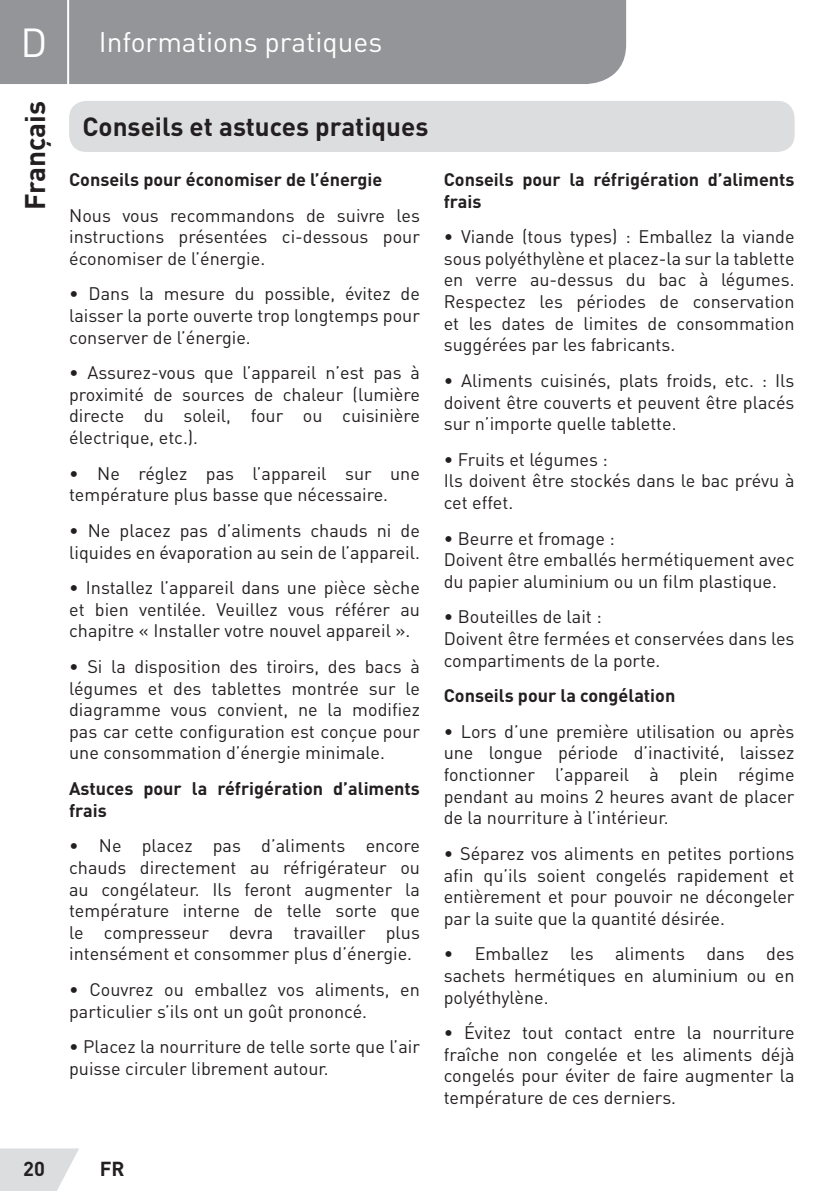
<style>
.page{position:relative;width:840px;height:1191px;background:#fff}
.page>*{position:absolute;margin:0;border:0;box-sizing:border-box;transform-origin:0 0}
.t1{font:40px "DIN Pro";color:#fff}
.t2{font:28px "DIN Pro";color:#fff}
.t3{font:700 28px "DIN Pro";color:#231f20}
.t4{font:700 26px "DIN Pro";color:#231f20}
.t5{font:700 20px "DIN Pro";color:#231f20}
.t6{font:18px/21.6px "DIN Pro";color:#231f20;text-align:justify}
.t7{font:700 18px/21.6px "DIN Pro";color:#231f20}
</style>
<div class="page">
<svg style="left:0;top:1148px;width:79px;height:43px;background:#e1e2e3"></svg>
<div style="left:0;top:0;width:625px;height:84px;background:#939598"></div>
<hr style="left:67px;top:0;width:2px;height:94px;background:#fff">
<div style="left:69px;top:101px;width:725px;height:51px;background:#dcdddf;border-radius:17px"></div>
<h1 class="t1" style="left:21px;top:15px;width:28px">D</h1>
<h2 class="t3" style="left:16px;top:210px;width:111px;rotate:-90deg">Français</h2>
<h2 class="t2" style="left:99px;top:23px;width:285px">Informations pratiques</h2>
<h3 class="t4" style="left:82px;top:109px;width:347px">Conseils et astuces pratiques</h3>
<p class="t7" style="left:69px;top:168px;width:314px">Conseils pour économiser de l’énergie</p>
<p class="t6" style="left:69px;top:203px;width:352px">Nous vous recommandons de suivre les instructions présentées ci-dessous pour économiser de l’énergie.</p>
<p class="t6" style="left:69px;top:282px;width:352px">• Dans la mesure du possible, évitez de laisser la porte ouverte trop longtemps pour conserver de l’énergie.</p>
<p class="t6" style="left:69px;top:361px;width:352px">• Assurez-vous que l’appareil n’est pas à proximité de sources de chaleur (lumière directe du soleil, four ou cuisinière électrique, etc.).</p>
<p class="t6" style="left:69px;top:462px;width:352px">• Ne réglez pas l’appareil sur une température plus basse que nécessaire.</p>
<p class="t6" style="left:69px;top:519px;width:352px">• Ne placez pas d’aliments chauds ni de liquides en évaporation au sein de l’appareil.</p>
<p class="t6" style="left:69px;top:576px;width:352px">• Installez l’appareil dans une pièce sèche et bien ventilée. Veuillez vous référer au chapitre « Installer votre nouvel appareil ».</p>
<p class="t6" style="left:69px;top:655px;width:352px">• Si la disposition des tiroirs, des bacs à légumes et des tablettes montrée sur le diagramme vous convient, ne la modifiez pas car cette configuration est conçue pour une consommation d’énergie minimale.</p>
<p class="t7" style="left:69px;top:777px;width:352px">Astuces pour la réfrigération d’aliments frais</p>
<p class="t6" style="left:69px;top:834px;width:352px">• Ne placez pas d’aliments encore chauds directement au réfrigérateur ou au congélateur. Ils feront augmenter la température interne de telle sorte que le compresseur devra travailler plus intensément et consommer plus d’énergie.</p>
<p class="t6" style="left:69px;top:978px;width:352px">• Couvrez ou emballez vos aliments, en particulier s’ils ont un goût prononcé.</p>
<p class="t6" style="left:69px;top:1035px;width:352px">• Placez la nourriture de telle sorte que l’air puisse circuler librement autour.</p>
<p class="t7" style="left:443px;top:168px;width:352px">Conseils pour la réfrigération d’aliments frais</p>
<p class="t6" style="left:443px;top:225px;width:352px">• Viande (tous types) : Emballez la viande sous polyéthylène et placez-la sur la tablette en verre au-dessus du bac à légumes.<br>Respectez les périodes de conservation et les dates de limites de consommation suggérées par les fabricants.</p>
<p class="t6" style="left:443px;top:369px;width:352px">• Aliments cuisinés, plats froids, etc. : Ils doivent être couverts et peuvent être placés sur n’importe quelle tablette.</p>
<p class="t6" style="left:443px;top:448px;width:352px;text-align:left">• Fruits et légumes :<br>Ils doivent être stockés dans le bac prévu à cet effet.</p>
<p class="t6" style="left:443px;top:526px;width:352px;text-align:left">• Beurre et fromage :<br>Doivent être emballés hermétiquement avec du papier aluminium ou un film plastique.</p>
<p class="t6" style="left:443px;top:605px;width:352px;text-align:left">• Bouteilles de lait :<br>Doivent être fermées et conservées dans les compartiments de la porte.</p>
<p class="t7" style="left:443px;top:684px;width:233px">Conseils pour la congélation</p>
<p class="t6" style="left:443px;top:720px;width:352px">• Lors d’une première utilisation ou après une longue période d’inactivité, laissez fonctionner l’appareil à plein régime pendant au moins 2 heures avant de placer de la nourriture à l’intérieur.</p>
<p class="t6" style="left:443px;top:842px;width:352px">• Séparez vos aliments en petites portions afin qu’ils soient congelés rapidement et entièrement et pour pouvoir ne décongeler par la suite que la quantité désirée.</p>
<p class="t6" style="left:443px;top:942px;width:352px">• Emballez les aliments dans des sachets hermétiques en aluminium ou en polyéthylène.</p>
<p class="t6" style="left:443px;top:1021px;width:352px">• Évitez tout contact entre la nourriture fraîche non congelée et les aliments déjà congelés pour éviter de faire augmenter la température de ces derniers.</p>
<p class="t5" style="left:23px;top:1155px;width:23px">20</p>
<p class="t5" style="left:100px;top:1155px;width:26px">FR</p>
</div>
